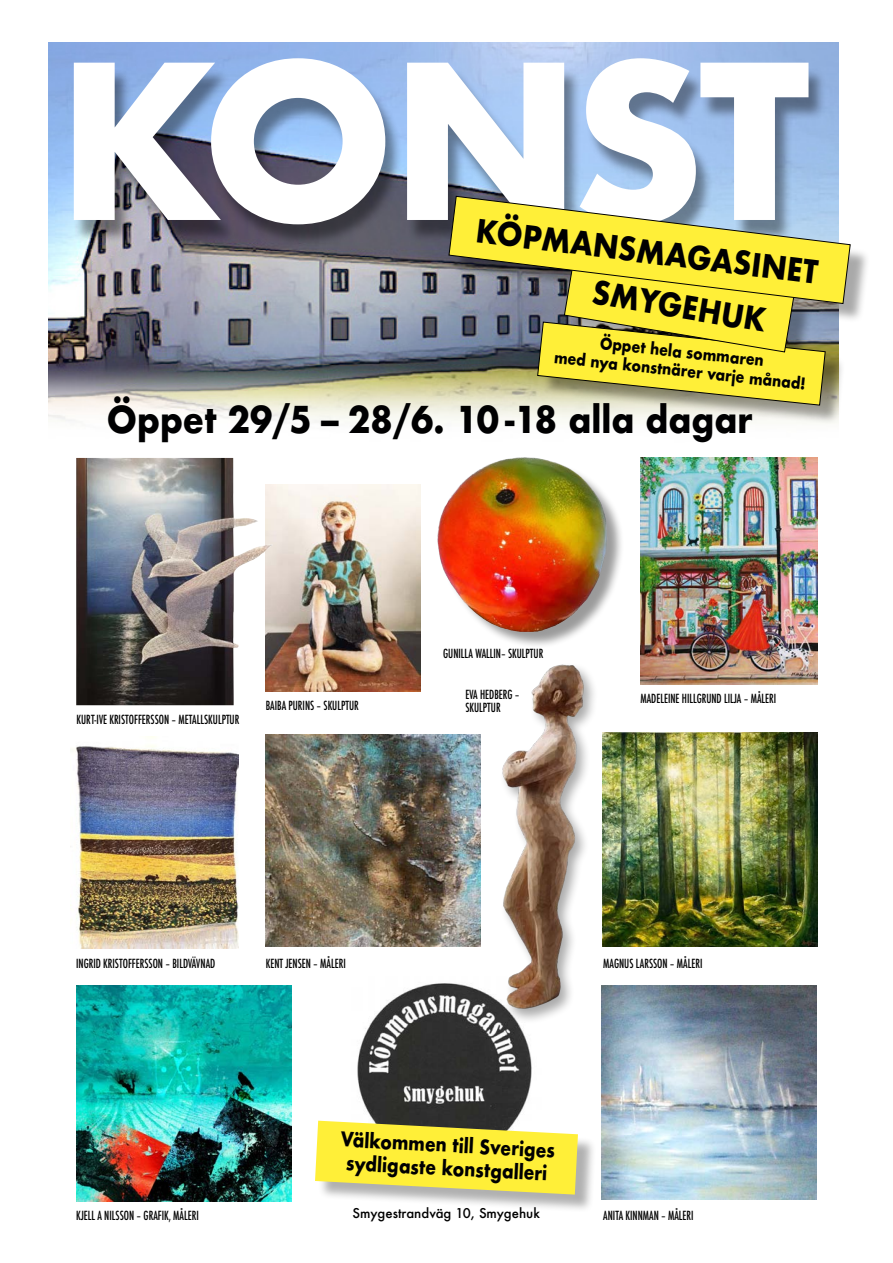
<style>
.page{position:relative;width:893px;height:1263px;background:#fff}
.page>*{position:absolute;margin:0;border:0;box-sizing:border-box;transform-origin:0 0}
.t1{font:700 208.65px "Futura";letter-spacing:-.04em;color:#fff}
.t2{font:700 36px "Futura";color:#000001;scale:.91 1}
.t3{font:700 31.35px "Futura";color:#000001;scale:.9 1}
.t4{font:700 19.5px "Futura";color:#000001;scale:.85 1}
.t5{font:700 15.75px "Futura";color:#000001;scale:.87 1}
.t6{font:500 13.05px "Futura";color:#000}
.t7{font:500 condensed 12.3px/13.5px "Futura";color:#000;scale:.9 1}
</style>
<div class="page">
<img style="left:48px;top:43px;width:790px;height:380px">
<img style="left:357px;top:983px;width:175px;height:138px">
<div style="left:73px;top:64px;width:753px;height:184px;background:#000;opacity:.41"></div>
<div style="left:318px;top:1123px;width:278px;height:90px;background:#000;opacity:.31"></div>
<svg style="left:315px;top:1121px;width:263px;height:73px;background:#efe24d"></svg>
<div style="left:453px;top:200px;width:417px;height:225px;background:#000;opacity:.34"></div>
<img style="left:448px;top:196px;width:403px;height:209px">
<img style="left:476px;top:664px;width:127px;height:359px">
<img style="left:602px;top:985px;width:215px;height:215px">
<img style="left:641px;top:458px;width:177px;height:226px">
<img style="left:76px;top:985px;width:216px;height:216px">
<img style="left:603px;top:732px;width:214px;height:215px">
<img style="left:273px;top:485px;width:147px;height:206px">
<img style="left:266px;top:734px;width:215px;height:213px">
<img style="left:76px;top:458px;width:197px;height:247px">
<img style="left:70px;top:737px;width:168px;height:211px">
<img style="left:417px;top:457px;width:204px;height:187px">
<p class="t1" style="left:57px;top:-9px;width:754px">KONST</p>
<p class="t3" style="left:479px;top:208px;width:384px;rotate:7deg">KÖPMANSMAGASINET</p>
<p class="t3" style="left:597px;top:268px;width:197px;rotate:10deg">SMYGEHUK</p>
<p class="t5" style="left:601px;top:332px;width:191px;rotate:6deg">Öppet hela sommaren</p>
<p class="t5" style="left:555px;top:346px;width:292px;rotate:6deg">med nya konstnärer varje månad!</p>
<p class="t2" style="left:107px;top:393px;width:711px">Öppet 29/5 – 28/6. 10 -18 alla dagar</p>
<p class="t7" style="left:77px;top:712px;width:182px">KURT-IVE KRISTOFFERSSON – METALLSKULPTUR</p>
<p class="t7" style="left:443px;top:646px;width:113px">GUNILLA WALLIN– SKULPTUR</p>
<p class="t7" style="left:266px;top:699px;width:105px">BAIBA PURINS – SKULPTUR</p>
<p class="t7" style="left:465px;top:687px;width:62px">EVA HEDBERG –<br>SKULPTUR</p>
<p class="t7" style="left:640px;top:692px;width:152px">MADELEINE HILLGRUND LILJA – MÅLERI</p>
<p class="t7" style="left:76px;top:957px;width:156px">INGRID KRISTOFFERSSON – BILDVÄVNAD</p>
<p class="t7" style="left:266px;top:957px;width:90px">KENT JENSEN – MÅLERI</p>
<p class="t7" style="left:603px;top:957px;width:112px">MAGNUS LARSSON – MÅLERI</p>
<p class="t7" style="left:76px;top:1209px;width:138px">KJELL A NILSSON – GRAFIK, MÅLERI</p>
<p class="t4" style="left:342px;top:1125px;width:254px;rotate:3deg">Välkommen till Sveriges</p>
<p class="t4" style="left:347px;top:1149px;width:238px;rotate:3deg">sydligaste konstgalleri</p>
<p class="t6" style="left:353px;top:1204px;width:189px">Smygestrandväg 10, Smygehuk</p>
<p class="t7" style="left:603px;top:1209px;width:102px">ANITA KINNMAN – MÅLERI</p>
</div>
